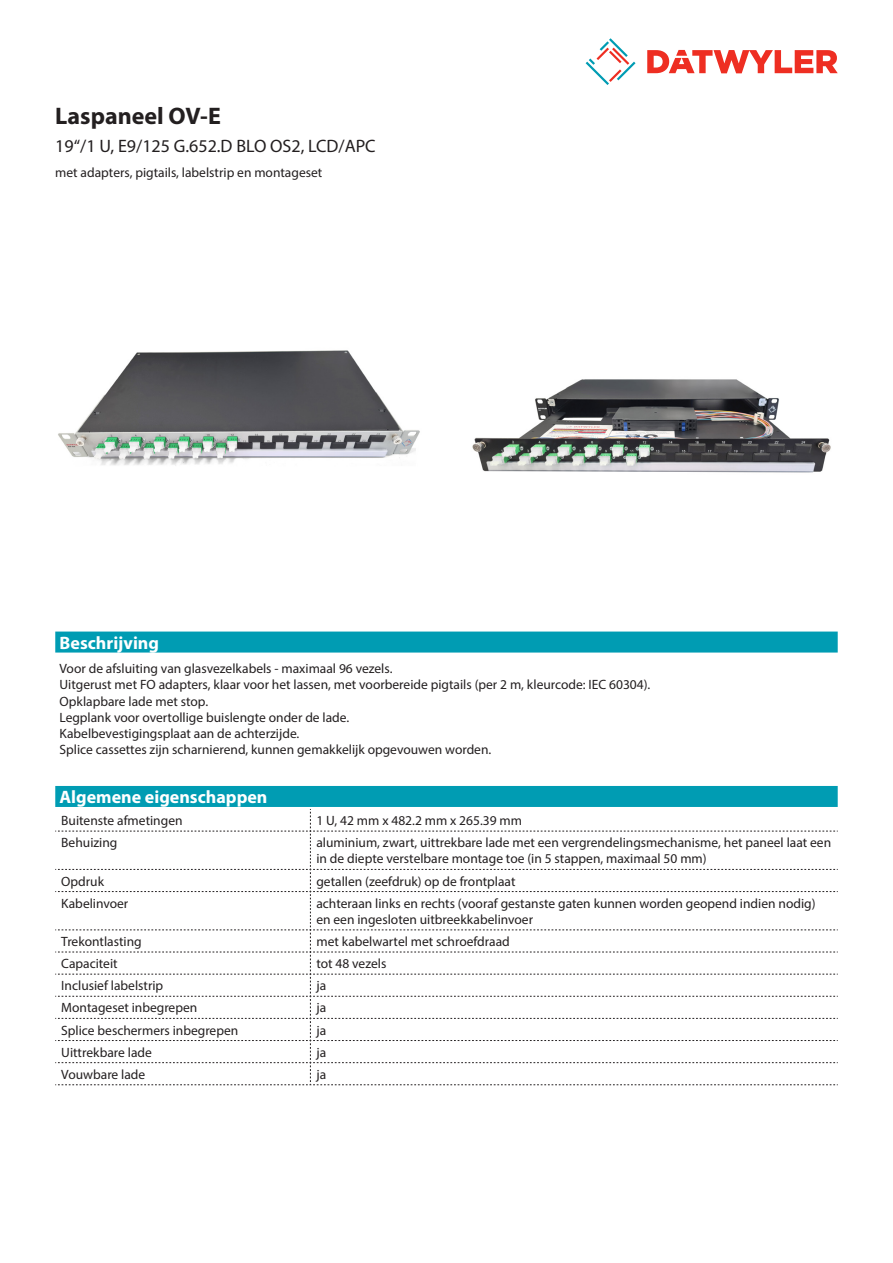
<style>
.page{position:relative;width:893px;height:1263px;background:#fff}
.page>*{position:absolute;margin:0;border:0;box-sizing:border-box;transform-origin:0 0}
.Product_Head{font:700 24px "Myriad Pro";color:#231f20}
.SubHead{font:18px "Myriad Pro";color:#231f20}
.Standard_Head_Proper{font:700 18px "Myriad Pro";color:#fff}
.myriad_light_propert{font:13.5px/16.2px "Myriad Pro";color:#231f20}
.Standard_text{font:13.5px/16.2px "Myriad Pro";color:#231f20}
</style>
<div class="page">
<svg style="left:586px;top:38px;width:49px;height:47px"></svg>
<svg style="left:647px;top:50px;width:191px;height:23px"></svg>
<img style="left:58px;top:350px;width:362px;height:116px">
<img style="left:472px;top:379px;width:359px;height:94px">
<div style="left:55px;top:631px;width:783px;height:21px;background:#009cb3"></div>
<div style="left:55px;top:786px;width:783px;height:21px;background:#009cb3"></div>
<svg style="left:55px;top:809px;width:783px;height:276px"></svg>
<p class="Product_Head" style="left:55px;top:101px;width:167px">Laspaneel OV-E</p>
<p class="SubHead" style="left:55px;top:135px;width:322px">19‘‘/1 U, E9/125 G.652.D BLO OS2, LCD/APC</p>
<p class="Standard_text" style="left:55px;top:164px;width:269px">met adapters, pigtails, labelstrip en montageset</p>
<p class="Standard_Head_Proper" style="left:60px;top:631px;width:101px">Beschrijving</p>
<p class="Standard_text" style="left:60px;top:660px;width:592px">Voor de afsluiting van glasvezelkabels - maximaal 96 vezels.<br>Uitgerust met FO adapters, klaar voor het lassen, met voorbereide pigtails (per 2 m, kleurcode: IEC 60304).<br>Opklapbare lade met stop.<br>Legplank voor overtollige buislengte onder de lade.<br>Kabelbevestigingsplaat aan de achterzijde.<br>Splice cassettes zijn scharnierend, kunnen gemakkelijk opgevouwen worden.</p>
<p class="Standard_Head_Proper" style="left:60px;top:785px;width:209px">Algemene eigenschappen</p>
<p class="myriad_light_propert" style="left:61px;top:812px;width:123px">Buitenste afmetingen</p>
<p class="myriad_light_propert" style="left:316px;top:812px;width:207px">1 U, 42 mm x 482.2 mm x 265.39 mm</p>
<p class="myriad_light_propert" style="left:61px;top:834px;width:58px">Behuizing</p>
<p class="myriad_light_propert" style="left:316px;top:834px;width:516px">aluminium, zwart, uittrekbare lade met een vergrendelingsmechanisme, het paneel laat een in de diepte verstelbare montage toe (in 5 stappen, maximaal 50 mm)</p>
<p class="myriad_light_propert" style="left:61px;top:873px;width:44px">Opdruk</p>
<p class="myriad_light_propert" style="left:316px;top:873px;width:201px">getallen (zeefdruk) op de frontplaat</p>
<p class="myriad_light_propert" style="left:61px;top:895px;width:69px">Kabelinvoer</p>
<p class="myriad_light_propert" style="left:316px;top:895px;width:501px">achteraan links en rechts (vooraf gestanste gaten kunnen worden geopend indien nodig) en een ingesloten uitbreekkabelinvoer</p>
<p class="myriad_light_propert" style="left:61px;top:933px;width:82px">Trekontlasting</p>
<p class="myriad_light_propert" style="left:316px;top:933px;width:195px">met kabelwartel met schroefdraad</p>
<p class="myriad_light_propert" style="left:61px;top:955px;width:58px">Capaciteit</p>
<p class="myriad_light_propert" style="left:316px;top:955px;width:71px">tot 48 vezels</p>
<p class="myriad_light_propert" style="left:61px;top:977px;width:104px">Inclusief labelstrip</p>
<p class="myriad_light_propert" style="left:316px;top:977px;width:11px">ja</p>
<p class="myriad_light_propert" style="left:61px;top:999px;width:138px">Montageset inbegrepen</p>
<p class="myriad_light_propert" style="left:316px;top:999px;width:11px">ja</p>
<p class="myriad_light_propert" style="left:61px;top:1022px;width:179px">Splice beschermers inbegrepen</p>
<p class="myriad_light_propert" style="left:316px;top:1022px;width:11px">ja</p>
<p class="myriad_light_propert" style="left:61px;top:1044px;width:92px">Uittrekbare lade</p>
<p class="myriad_light_propert" style="left:316px;top:1044px;width:11px">ja</p>
<p class="myriad_light_propert" style="left:61px;top:1066px;width:86px">Vouwbare lade</p>
<p class="myriad_light_propert" style="left:316px;top:1066px;width:11px">ja</p>
</div>
